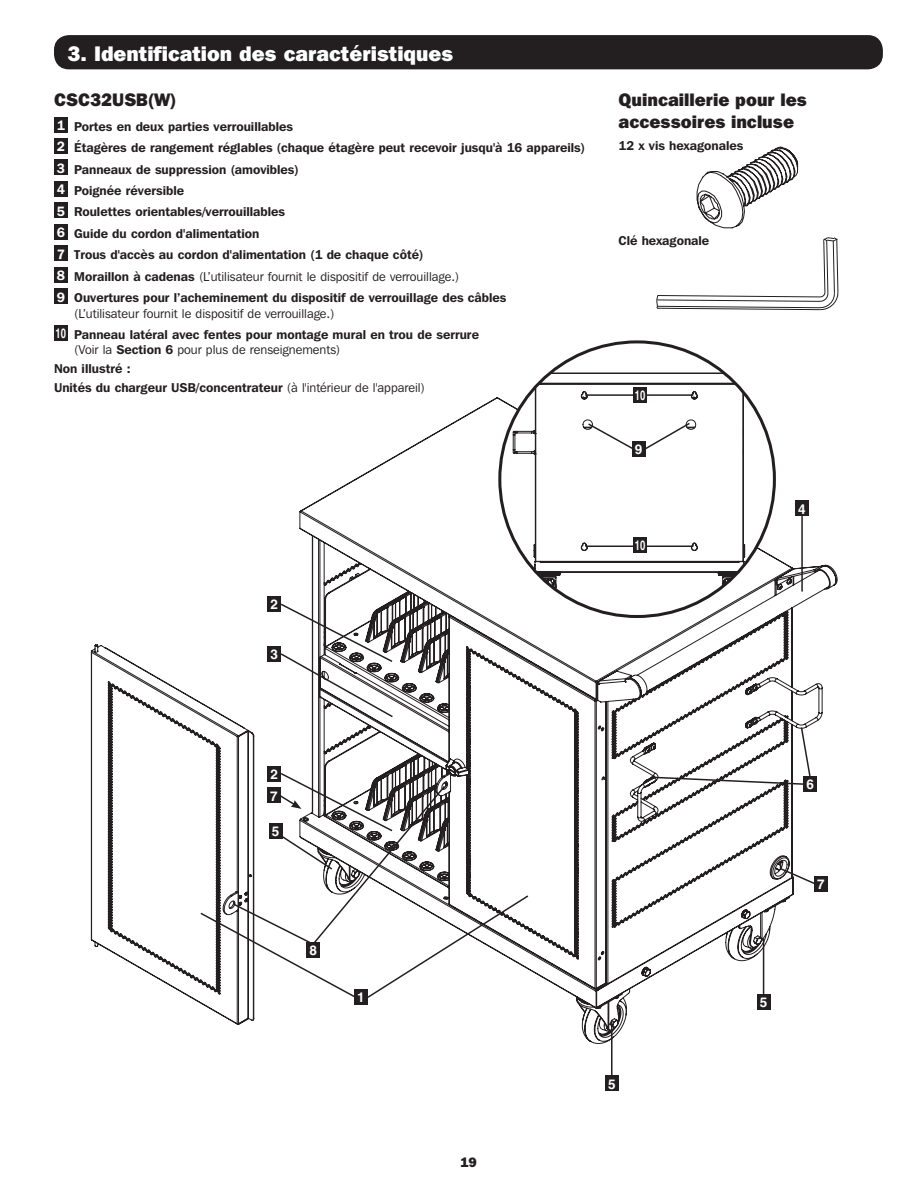
<style>
.page{position:relative;width:918px;height:1188px;background:#fff}
.page>*{position:absolute;margin:0;border:0;box-sizing:border-box;transform-origin:0 0}
.Main_Head{font:800 21px "Franklin Gothic IT Cby BT";color:#fff}
.Sub_Head{font:800 18px/21.6px "Franklin Gothic IT Cby BT";color:#231f20}
.t1{font:700 13.5px "Helvetica";color:#fff}
.t2{font:600 13.5px "Franklin Gothic IT Cby BT";color:#fff}
.t3{font:700 13.5px "Helvetica";color:#fff;scale:.7 1}
.t4{font:800 13.5px "Franklin Gothic IT Cby BT";color:#231f20}
.t5{font:600 12.75px/15.3px "Franklin Gothic IT Cby BT";color:#231f20}
.t6{font:12.75px "Franklin Gothic IT Cby BT";color:#231f20}
.s1{font-weight:600}
.s2{font-weight:400}
</style>
<div class="page">
<svg style="left:90px;top:397px;width:748px;height:647px"></svg>
<svg style="left:601px;top:776px;width:6px;height:5px"></svg>
<div style="left:500px;top:342px;width:274px;height:275px;background:#fff;border-radius:50%"></div>
<svg style="left:503px;top:358px;width:243px;height:250px"></svg>
<div style="left:354px;top:989px;width:14px;height:15px;background:#231f20"></div>
<div style="left:267px;top:646px;width:14px;height:16px;background:#231f20"></div>
<div style="left:605px;top:1076px;width:14px;height:15px;background:#231f20"></div>
<div style="left:757px;top:994px;width:13px;height:15px;background:#231f20"></div>
<div style="left:267px;top:597px;width:14px;height:15px;background:#231f20"></div>
<div style="left:795px;top:501px;width:14px;height:15px;background:#231f20"></div>
<div style="left:803px;top:777px;width:14px;height:15px;background:#231f20"></div>
<div style="left:814px;top:876px;width:14px;height:15px;background:#231f20"></div>
<div style="left:267px;top:766px;width:14px;height:15px;background:#231f20"></div>
<svg style="left:279px;top:602px;width:115px;height:117px"></svg>
<hr style="left:801px;top:516px;width:2px;height:76px;background:#231f20">
<hr style="left:611px;top:1020px;width:2px;height:56px;background:#231f20">
<hr style="left:763px;top:939px;width:1px;height:57px;background:#231f20">
<svg style="left:653px;top:726px;width:159px;height:60px"></svg>
<svg style="left:779px;top:867px;width:38px;height:19px"></svg>
<svg style="left:696px;top:146px;width:103px;height:83px"></svg>
<svg style="left:656px;top:237px;width:183px;height:73px"></svg>
<svg style="left:199px;top:772px;width:331px;height:227px"></svg>
<div style="left:632px;top:441px;width:13px;height:15px;background:#231f20"></div>
<hr style="left:585px;top:394px;width:108px;height:2px;background:#231f20">
<div style="left:633px;top:388px;width:14px;height:15px;background:#231f20"></div>
<hr style="left:585px;top:546px;width:108px;height:1px;background:#231f20">
<div style="left:633px;top:537px;width:14px;height:15px;background:#231f20"></div>
<svg style="left:587px;top:422px;width:48px;height:29px"></svg>
<svg style="left:642px;top:421px;width:49px;height:31px"></svg>
<div style="left:54px;top:35px;width:829px;height:34px;background:#231f20;border-radius:15px"></div>
<div style="left:54px;top:117px;width:14px;height:15px;background:#231f20"></div>
<div style="left:54px;top:138px;width:14px;height:16px;background:#231f20"></div>
<div style="left:54px;top:160px;width:14px;height:15px;background:#231f20"></div>
<div style="left:54px;top:181px;width:14px;height:15px;background:#231f20"></div>
<div style="left:54px;top:203px;width:14px;height:15px;background:#231f20"></div>
<div style="left:54px;top:224px;width:14px;height:15px;background:#231f20"></div>
<div style="left:54px;top:246px;width:14px;height:15px;background:#231f20"></div>
<div style="left:54px;top:267px;width:14px;height:15px;background:#231f20"></div>
<div style="left:54px;top:289px;width:14px;height:15px;background:#231f20"></div>
<div style="left:54px;top:325px;width:14px;height:15px;background:#231f20"></div>
<p class="Main_Head" style="left:68px;top:40px;width:387px">3. Identification des caractéristiques</p>
<p class="Sub_Head" style="left:54px;top:89px;width:124px">CSC32USB(W)</p>
<p class="t2" style="left:57px;top:117px;width:10px">1</p>
<p class="t5" style="left:74px;top:118px;width:220px">Portes en deux parties verrouillables</p>
<p class="t2" style="left:57px;top:138px;width:10px">2</p>
<p class="t5" style="left:74px;top:140px;width:512px">Étagères de rangement réglables (chaque étagère peut recevoir jusqu'à 16 appareils)</p>
<p class="t2" style="left:57px;top:160px;width:10px">3</p>
<p class="t5" style="left:74px;top:161px;width:226px">Panneaux de suppression (amovibles)</p>
<p class="t2" style="left:57px;top:181px;width:10px">4</p>
<p class="t5" style="left:74px;top:183px;width:111px">Poignée réversible</p>
<p class="t2" style="left:57px;top:203px;width:10px">5</p>
<p class="t5" style="left:74px;top:204px;width:212px">Roulettes orientables/verrouillables</p>
<p class="t2" style="left:57px;top:224px;width:10px">6</p>
<p class="t5" style="left:74px;top:226px;width:187px">Guide du cordon d'alimentation</p>
<p class="t2" style="left:57px;top:245px;width:10px">7</p>
<p class="t5" style="left:74px;top:247px;width:351px">Trous d'accès au cordon d'alimentation (1 de chaque côté)</p>
<p class="t2" style="left:57px;top:267px;width:10px">8</p>
<p class="t6" style="left:74px;top:268px;width:387px"><span class="s1">Moraillon à cadenas</span> (L’utilisateur fournit le dispositif de verrouillage.)</p>
<p class="t2" style="left:57px;top:288px;width:10px">9</p>
<p class="t5" style="left:74px;top:290px;width:434px">Ouvertures pour l’acheminement du dispositif de verrouillage des câbles <span class="s2">(L’utilisateur fournit le dispositif de verrouillage.)</span></p>
<p class="t3" style="left:56px;top:325px;width:17px">10</p>
<p class="t5" style="left:74px;top:327px;width:406px">Panneau latéral avec fentes pour montage mural en trou de serrure <span class="s2">(Voir la</span> Section 6 <span class="s2">pour plus de renseignements)</span></p>
<p class="t5" style="left:54px;top:361px;width:78px">Non illustré :</p>
<p class="t5" style="left:54px;top:380px;width:372px">Unités du chargeur USB/concentrateur <span class="s2">(à l'intérieur de l'appareil)</span></p>
<p class="t1" style="left:270px;top:596px;width:9px">2</p>
<p class="t1" style="left:270px;top:646px;width:9px">3</p>
<p class="Sub_Head" style="left:619px;top:89px;width:190px">Quincaillerie pour les accessoires incluse</p>
<p class="t5" style="left:619px;top:137px;width:126px">12 x vis hexagonales</p>
<p class="t5" style="left:619px;top:233px;width:92px">Clé hexagonale</p>
<p class="t3" style="left:635px;top:387px;width:17px">10</p>
<p class="t1" style="left:635px;top:441px;width:9px">9</p>
<p class="t3" style="left:635px;top:537px;width:17px">10</p>
<p class="t1" style="left:798px;top:501px;width:9px">4</p>
<p class="t1" style="left:270px;top:766px;width:9px">2</p>
<p class="t1" style="left:270px;top:788px;width:9px">7</p>
<p class="t1" style="left:272px;top:823px;width:9px">5</p>
<p class="t1" style="left:310px;top:942px;width:9px">8</p>
<p class="t1" style="left:357px;top:989px;width:9px">1</p>
<p class="t4" style="left:460px;top:1153px;width:18px">19</p>
<p class="t1" style="left:608px;top:1076px;width:9px">5</p>
<p class="t1" style="left:806px;top:776px;width:9px">6</p>
<p class="t1" style="left:817px;top:876px;width:9px">7</p>
<p class="t1" style="left:760px;top:994px;width:9px">5</p>
</div>
